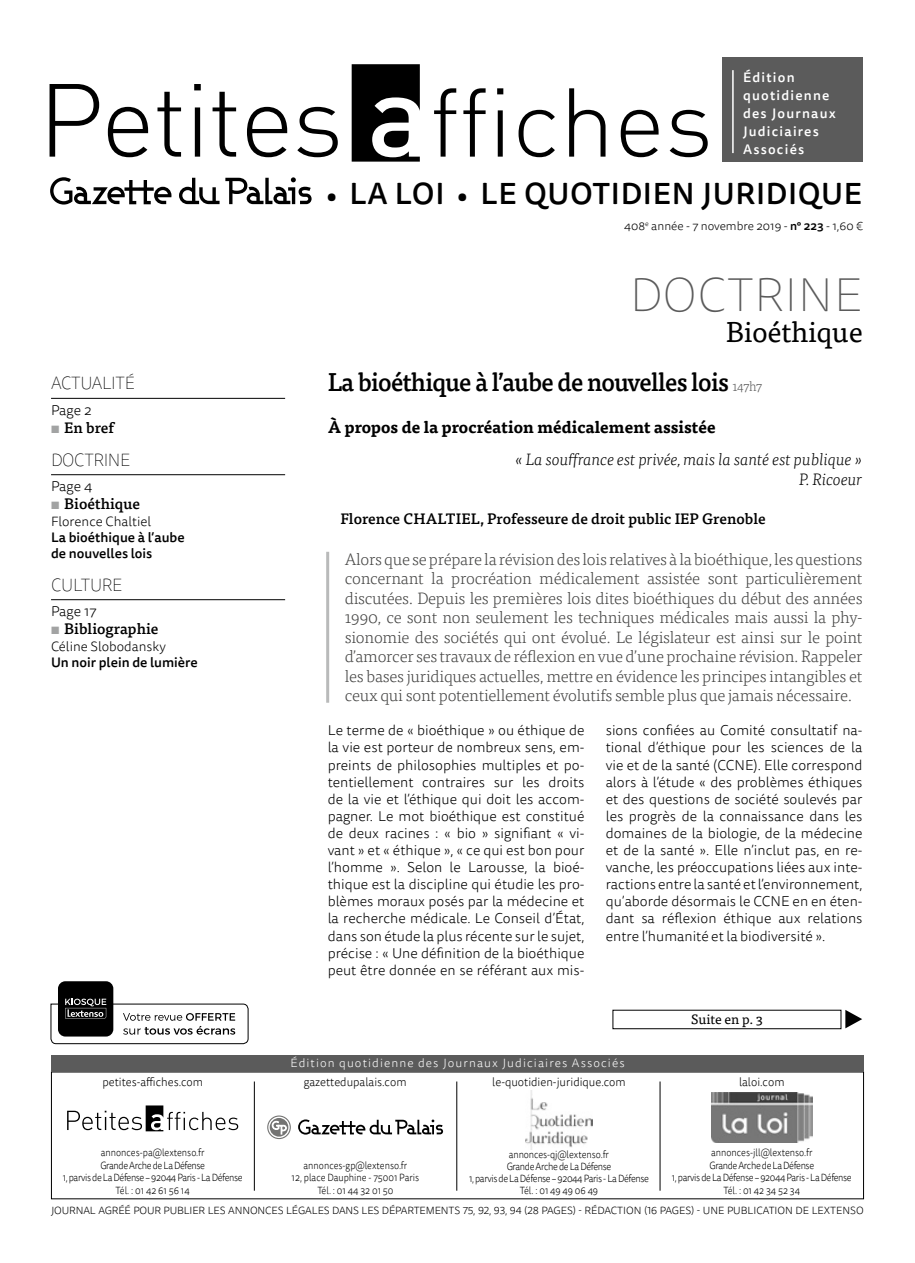
<style>
.page{position:relative;width:915px;height:1263px;background:#fff}
.page>*{position:absolute;margin:0;border:0;box-sizing:border-box;transform-origin:0 0}
.t1{font:100 48px "Tisa Sans OT";letter-spacing:.01em;color:#5b5b5b}
.t2{font:500 30px "Tisa Sans OT";letter-spacing:.02em;color:#000}
.t3{font:28.5px "Tisa OT";letter-spacing:-.01em;color:#000}
.t4{font:500 25.5px "Tisa OT";letter-spacing:-.03em;color:#000;scale:.95 1}
.t5{font:100 18px "Tisa Sans OT";letter-spacing:-.02em;color:#000;scale:.95 1}
.t6{font:300 16.5px/19.5px "Tisa OT";letter-spacing:-.015em;color:#444443;text-align:justify}
.t7{font:italic 300 16.5px/19.5px "Tisa OT";letter-spacing:-.01em;color:#000;text-align:right}
.t8{font:700 16.5px "Tisa OT";color:#000}
.t9{font:500 15px "Tisa OT";color:#000}
.t10{font:300 14.25px/17.1px "Tisa Sans OT";color:#000;text-align:justify}
.t11{font:500 13.5px/16.2px "Tisa Sans OT";color:#000}
.t12{font:500 13.5px/18px "Tisa Sans OT";letter-spacing:.09em;color:#fff}
.t13{font:300 13.5px "Tisa Sans OT";color:#000}
.t14{font:13.5px "Tisa OT";color:#000}
.t15{font:300 12px "Tisa Sans OT";color:#000;scale:.95 1}
.t16{font:300 12px "Tisa Sans OT";letter-spacing:.09em;color:#fff}
.t17{font:300 12px "Tisa Sans OT";color:#000}
.t18{font:300 10.5px/12.6px "Tisa Sans OT";letter-spacing:-.04em;color:#000;text-align:center;scale:.88 1}
.t19{font:300 10.5px "Tisa Sans OT";letter-spacing:-.01em;color:#000}
.t20{font:300 10.5px/12.6px "Tisa Sans OT";letter-spacing:-.01em;color:#000;text-align:center;scale:.88 1}
.s1{font-size:27px}
.s2{font-weight:500}
.s3{font-weight:700;color:#a2a3a3}
.s4{font-weight:300;font-size:13.5px;color:#5b5b5b}
</style>
<div class="page">
<div style="left:721px;top:58px;width:140px;height:104px;background:#5b5b5b"></div>
<hr style="left:732px;top:70px;width:1px;height:83px;background:#fff">
<svg style="left:50px;top:84px;width:49px;height:73px"></svg>
<svg style="left:108px;top:107px;width:40px;height:50px"></svg>
<svg style="left:157px;top:92px;width:24px;height:65px"></svg>
<svg style="left:194px;top:84px;width:7px;height:73px"></svg>
<svg style="left:212px;top:92px;width:24px;height:65px"></svg>
<svg style="left:247px;top:107px;width:40px;height:50px"></svg>
<svg style="left:297px;top:107px;width:40px;height:50px"></svg>
<svg style="left:351px;top:64px;width:68px;height:98px"></svg>
<svg style="left:434px;top:88px;width:22px;height:69px"></svg>
<svg style="left:463px;top:88px;width:22px;height:69px"></svg>
<svg style="left:497px;top:88px;width:6px;height:69px"></svg>
<svg style="left:518px;top:110px;width:36px;height:47px"></svg>
<svg style="left:569px;top:88px;width:36px;height:69px"></svg>
<svg style="left:620px;top:110px;width:38px;height:47px"></svg>
<svg style="left:669px;top:110px;width:38px;height:47px"></svg>
<svg style="left:50px;top:177px;width:121px;height:28px"></svg>
<svg style="left:179px;top:178px;width:40px;height:26px"></svg>
<svg style="left:225px;top:177px;width:86px;height:27px"></svg>
<img style="left:525px;top:1090px;width:67px;height:60px">
<svg style="left:67px;top:1105px;width:171px;height:26px"></svg>
<img style="left:711px;top:1092px;width:101px;height:50px">
<hr style="left:659px;top:1081px;width:1px;height:110px;background:#000">
<hr style="left:456px;top:1081px;width:1px;height:110px;background:#000">
<hr style="left:254px;top:1081px;width:1px;height:110px;background:#000">
<svg style="left:269px;top:1118px;width:19px;height:18px"></svg>
<svg style="left:298px;top:1119px;width:145px;height:15px"></svg>
<svg style="left:271px;top:1121px;width:16px;height:13px"></svg>
<div style="left:267px;top:1115px;width:24px;height:24px;border:1px solid #747473;border-radius:50%"></div>
<div style="left:51px;top:1055px;width:812px;height:16px;background:#5b5b5b"></div>
<div style="left:58px;top:981px;width:55px;height:55px;background:#000;border-radius:7px"></div>
<svg style="left:50px;top:999px;width:199px;height:45px"></svg>
<div style="left:612px;top:1010px;width:229px;height:19px;border:1px solid #000"></div>
<svg style="left:845px;top:1010px;width:16px;height:18px"></svg>
<hr style="left:51px;top:398px;width:234px;height:1px;background:#000">
<hr style="left:51px;top:474px;width:234px;height:1px;background:#000">
<hr style="left:51px;top:599px;width:234px;height:1px;background:#000">
<hr style="left:326px;top:552px;width:3px;height:151px;background:#b9baba">
<p class="t12" style="left:742px;top:69px;width:94px">Édition quotidienne des Journaux<br>Judiciaires<br>Associés</p>
<h2 class="t2" style="left:326px;top:175px;width:537px"><span class="s1">•</span> LA LOI <span class="s1">•</span> LE QUOTIDIEN JURIDIQUE</h2>
<p class="t17" style="left:624px;top:219px;width:240px">408<sup>e</sup> année - 7 novembre 2019 - <span class="s2">n° 223</span> - 1,60 €</p>
<p class="t5" style="left:51px;top:373px;width:90px">ACTUALITÉ</p>
<p class="t10" style="left:51px;top:402px;width:42px">Page 2</p>
<p class="t9" style="left:51px;top:419px;width:64px"><span class="s3">▪</span> En bref</p>
<p class="t5" style="left:51px;top:449px;width:23px">DOCTRINE</p>
<p class="t10" style="left:51px;top:479px;width:43px">Page 4</p>
<p class="t9" style="left:51px;top:495px;width:90px"><span class="s3">▪</span> Bioéthique</p>
<p class="t13" style="left:51px;top:513px;width:102px">Florence Chaltiel</p>
<p class="t11" style="left:51px;top:530px;width:135px">La bioéthique à l’aube de nouvelles lois</p>
<p class="t5" style="left:51px;top:574px;width:64px">CULTURE</p>
<p class="t10" style="left:51px;top:604px;width:47px">Page 17</p>
<p class="t9" style="left:51px;top:620px;width:109px"><span class="s3">▪</span> Bibliographie</p>
<p class="t13" style="left:51px;top:638px;width:116px">Céline Slobodansky</p>
<p class="t11" style="left:51px;top:655px;width:148px">Un noir plein de lumière</p>
<p class="t15" style="left:102px;top:1075px;width:107px">petites-affiches.com</p>
<p class="t18" style="left:63px;top:1147px;width:206px">annonces-pa@lextenso.fr<br>Grande Arche de La Défense<br>1, parvis de La Défense – 92044 Paris - La Défense<br>Tél. : 01 42 61 56 14</p>
<h1 class="t1" style="left:629px;top:267px;width:234px">DOCTRINE</h1>
<h3 class="t3" style="left:725px;top:315px;width:138px">Bioéthique</h3>
<h3 class="t4" style="left:327px;top:366px;width:459px">La bioéthique à l’aube de nouvelles lois <span class="s4">147h7</span></h3>
<p class="t8" style="left:327px;top:417px;width:389px">À propos de la procréation médicalement assistée</p>
<p class="t7" style="left:515px;top:450px;width:348px">« La souffrance est privée, mais la santé est publique »<br>P. Ricoeur</p>
<p class="t9" style="left:340px;top:509px;width:427px">Florence CHALTIEL, Professeure de droit public IEP Grenoble</p>
<p class="t6" style="left:344px;top:550px;width:519px">Alors que se prépare la révision des lois relatives à la bioéthique, les questions concernant la procréation médicalement assistée sont particulièrement discutées. Depuis les premières lois dites bioéthiques du début des années 1990, ce sont non seulement les techniques médicales mais aussi la phy&shy;sionomie des sociétés qui ont évolué. Le législateur est ainsi sur le point d’amorcer ses travaux de réflexion en vue d’une prochaine révision. Rappeler les bases juridiques actuelles, mettre en évidence les principes intangibles et ceux qui sont potentiellement évolutifs semble plus que jamais nécessaire.</p>
<p class="t10" style="left:327px;top:723px;width:258px">Le terme de « bioéthique » ou éthique de la vie est porteur de nombreux sens, em&shy;preints de philosophies multiples et po&shy;tentiellement contraires sur les droits de la vie et l’éthique qui doit les accom&shy;pagner. Le mot bioéthique est constitué de deux racines : « bio » signifiant « vi&shy;vant » et « éthique », « ce qui est bon pour l’homme ». Selon le Larousse, la bioé&shy;thique est la discipline qui étudie les pro&shy;blèmes moraux posés par la médecine et la recherche médicale. Le Conseil d’État, dans son étude la plus récente sur le sujet, précise : « Une définition de la bioéthique peut être donnée en se référant aux mis-</p>
<p class="t10" style="left:605px;top:723px;width:258px">sions confiées au Comité consultatif na&shy;tional d’éthique pour les sciences de la vie et de la santé (CCNE). Elle correspond alors à l’étude « des problèmes éthiques et des questions de société soulevés par les progrès de la connaissance dans les domaines de la biologie, de la médecine et de la santé ». Elle n’inclut pas, en re&shy;vanche, les préoccupations liées aux inte&shy;ractions entre la santé et l’environnement, qu’aborde désormais le CCNE en en éten&shy;dant sa réflexion éthique aux relations entre l’humanité et la biodiversité ».</p>
<p class="t16" style="left:290px;top:1055px;width:335px">Édition quotidienne des Journaux Judiciaires Associés</p>
<p class="t14" style="left:691px;top:1012px;width:73px">Suite en p. 3</p>
<p class="t15" style="left:303px;top:1075px;width:110px">gazettedupalais.com</p>
<p class="t15" style="left:492px;top:1075px;width:142px">le-quotidien-juridique.com</p>
<p class="t15" style="left:738px;top:1075px;width:49px">laloi.com</p>
<p class="t20" style="left:291px;top:1159px;width:146px">annonces-gp@lextenso.fr<br>12, place Dauphine - 75001 Paris<br>Tél. : 01 44 32 01 50</p>
<p class="t18" style="left:469px;top:1149px;width:206px;line-height:12px">annonces-qj@lextenso.fr<br>Grande Arche de La Défense<br>1, parvis de La Défense – 92044 Paris - La Défense<br>Tél. : 01 49 49 06 49</p>
<p class="t18" style="left:671px;top:1147px;width:206px">annonces-jll@lextenso.fr<br>Grande Arche de La Défense<br>1, parvis de La Défense – 92044 Paris - La Défense<br>Tél. : 01 42 34 52 34</p>
<p class="t19" style="left:51px;top:1204px;width:814px">JOURNAL AGRÉÉ POUR PUBLIER LES ANNONCES LÉGALES DANS LES DÉPARTEMENTS 75, 92, 93, 94 (28 PAGES) - RÉDACTION (16 PAGES) - UNE PUBLICATION DE LEXTENSO</p>
</div>
